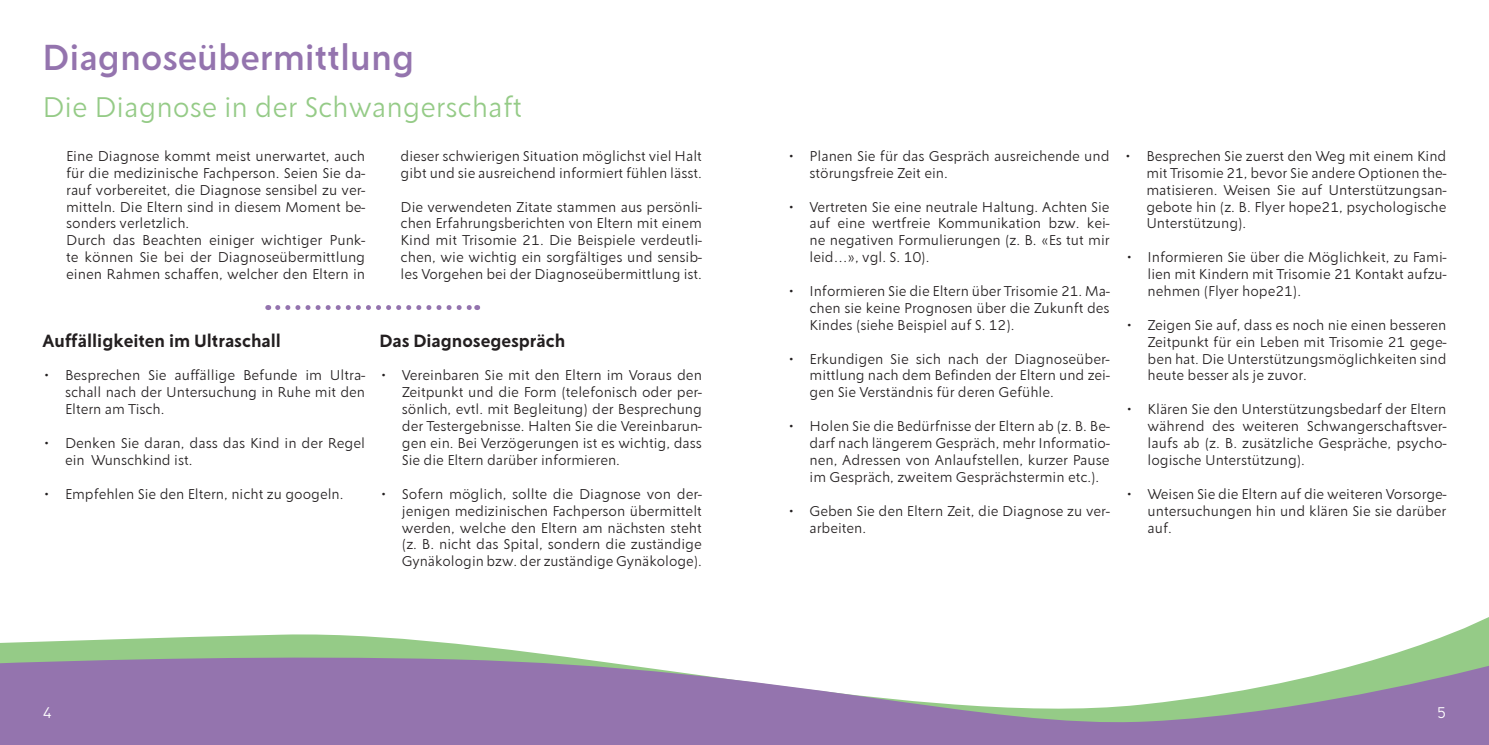
<style>
.page{position:relative;width:1489px;height:745px;background:#fff}
.page>*{position:absolute;margin:0;border:0;box-sizing:border-box;transform-origin:0 0}
.IV_-_Haupttitel_Prim{font:500 35px "Creo";color:#9474ae}
.IV_-_Haupttitel_Seku{font:300 27.5px "Creo";color:#95cb87}
.IV_-_Untertitel_Verz{font:600 17.5px "Creo";color:#231f20}
.t1{font:300 15px "Creo";color:#fff}
.hope21_-_Fliesstext{font:300 13.75px/16.9px "Creo";color:#231f20;text-align:justify}
</style>
<div class="page">
<svg style="left:0;top:617px;width:1488px;height:33px"></svg>
<svg style="left:0;top:650px;width:1488px;height:94px;fill:#9474ae"></svg>
<svg style="left:278px;top:305px;width:199px;height:5px"></svg>
<p class="IV_-_Haupttitel_Prim" style="left:43px;top:36px;width:373px">Diagnoseübermittlung</p>
<p class="IV_-_Haupttitel_Seku" style="left:43px;top:91px;width:481px">Die Diagnose in der Schwangerschaft</p>
<p class="hope21_-_Fliesstext" style="left:66px;top:147px;width:300px">Eine Diagnose kommt meist unerwartet, auch für die medizinische Fachperson. Seien Sie da&shy;rauf vorbereitet, die Diagnose sensibel zu ver&shy;mitteln. Die Eltern sind in diesem Moment be&shy;sonders verletzlich.</p>
<p class="hope21_-_Fliesstext" style="left:66px;top:231px;width:300px">Durch das Beachten einiger wichtiger Punk&shy;te können Sie bei der Diagnoseübermittlung einen Rahmen schaffen, welcher den Eltern in</p>
<p class="hope21_-_Fliesstext" style="left:400px;top:147px;width:303px">dieser schwierigen Situation möglichst viel Halt gibt und sie ausreichend informiert fühlen lässt.</p>
<p class="hope21_-_Fliesstext" style="left:400px;top:198px;width:303px">Die verwendeten Zitate stammen aus persönli&shy;chen Erfahrungsberichten von Eltern mit einem Kind mit Trisomie 21. Die Beispiele verdeutli&shy;chen, wie wichtig ein sorgfältiges und sensib&shy;les Vorgehen bei der Diagnoseübermittlung ist.</p>
<p class="IV_-_Untertitel_Verz" style="left:43px;top:330px;width:240px">Auffälligkeiten im Ultraschall</p>
<p class="hope21_-_Fliesstext" style="left:65px;top:366px;width:302px;text-indent:-22px">• Besprechen Sie auffällige Befunde im Ultra&shy;schall nach der Untersuchung in Ruhe mit den Eltern am Tisch.</p>
<p class="hope21_-_Fliesstext" style="left:65px;top:434px;width:301px;text-indent:-22px">• Denken Sie daran, dass das Kind in der Regel ein Wunschkind ist.</p>
<p class="hope21_-_Fliesstext" style="left:43px;top:485px;width:302px">• Empfehlen Sie den Eltern, nicht zu googeln.</p>
<p class="IV_-_Untertitel_Verz" style="left:379px;top:330px;width:187px">Das Diagnosegespräch</p>
<p class="hope21_-_Fliesstext" style="left:402px;top:366px;width:302px;text-indent:-22px">• Vereinbaren Sie mit den Eltern im Voraus den Zeitpunkt und die Form (telefonisch oder per&shy;sönlich, evtl. mit Begleitung) der Besprechung der Testergebnisse. Halten Sie die Vereinbarun&shy;gen ein. Bei Verzögerungen ist es wichtig, dass Sie die Eltern darüber informieren.</p>
<p class="hope21_-_Fliesstext" style="left:402px;top:485px;width:302px;text-indent:-22px">• Sofern möglich, sollte die Diagnose von der&shy;jenigen medizinischen Fachperson übermittelt werden, welche den Eltern am nächsten steht (z. B. nicht das Spital, sondern die zuständige Gynäkologin bzw. der zuständige Gynäkologe).</p>
<p class="hope21_-_Fliesstext" style="left:809px;top:147px;width:301px;text-indent:-22px">• Planen Sie für das Gespräch ausreichende und störungsfreie Zeit ein.</p>
<p class="hope21_-_Fliesstext" style="left:809px;top:198px;width:302px;text-indent:-22px">• Vertreten Sie eine neutrale Haltung. Achten Sie auf eine wertfreie Kommunikation bzw. kei&shy;ne negativen Formulierungen (z. B. «Es tut mir leid…», vgl. S. 10).</p>
<p class="hope21_-_Fliesstext" style="left:809px;top:282px;width:302px;text-indent:-22px">• Informieren Sie die Eltern über Trisomie 21. Ma&shy;chen sie keine Prognosen über die Zukunft des Kindes (siehe Beispiel auf S. 12).</p>
<p class="hope21_-_Fliesstext" style="left:809px;top:350px;width:302px;text-indent:-22px">• Erkundigen Sie sich nach der Diagnoseüber&shy;mittlung nach dem Befinden der Eltern und zei&shy;gen Sie Verständnis für deren Gefühle.</p>
<p class="hope21_-_Fliesstext" style="left:809px;top:417px;width:302px;text-indent:-22px">• Holen Sie die Bedürfnisse der Eltern ab (z. B. Be&shy;darf nach längerem Gespräch, mehr Informatio&shy;nen, Adressen von Anlaufstellen, kurzer Pause im Gespräch, zweitem Gesprächstermin etc.).</p>
<p class="hope21_-_Fliesstext" style="left:809px;top:501px;width:302px;text-indent:-22px">• Geben Sie den Eltern Zeit, die Diagnose zu ver&shy;arbeiten.</p>
<p class="hope21_-_Fliesstext" style="left:1146px;top:147px;width:302px;text-indent:-22px">• Besprechen Sie zuerst den Weg mit einem Kind mit Trisomie 21, bevor Sie andere Optionen the&shy;matisieren. Weisen Sie auf Unterstützungsan&shy;gebote hin (z. B. Flyer hope21, psychologische Unterstützung).</p>
<p class="hope21_-_Fliesstext" style="left:1147px;top:248px;width:300px;text-indent:-22px">• Informieren Sie über die Möglichkeit, zu Fami&shy;lien mit Kindern mit Trisomie 21 Kontakt aufzu&shy;nehmen (Flyer hope21).</p>
<p class="hope21_-_Fliesstext" style="left:1147px;top:316px;width:300px;text-indent:-22px">• Zeigen Sie auf, dass es noch nie einen besseren Zeitpunkt für ein Leben mit Trisomie 21 gege&shy;ben hat. Die Unterstützungsmöglichkeiten sind heute besser als je zuvor.</p>
<p class="hope21_-_Fliesstext" style="left:1147px;top:400px;width:300px;text-indent:-22px">• Klären Sie den Unterstützungsbedarf der Eltern während des weiteren Schwangerschaftsver&shy;laufs ab (z. B. zusätzliche Gespräche, psycho&shy;logische Unterstützung).</p>
<p class="hope21_-_Fliesstext" style="left:1147px;top:485px;width:300px;text-indent:-22px">• Weisen Sie die Eltern auf die weiteren Vorsorge&shy;untersuchungen hin und klären Sie sie darüber auf.</p>
<p class="t1" style="left:43px;top:703px;width:11px">4</p>
<p class="t1" style="left:1436px;top:703px;width:11px">5</p>
</div>
